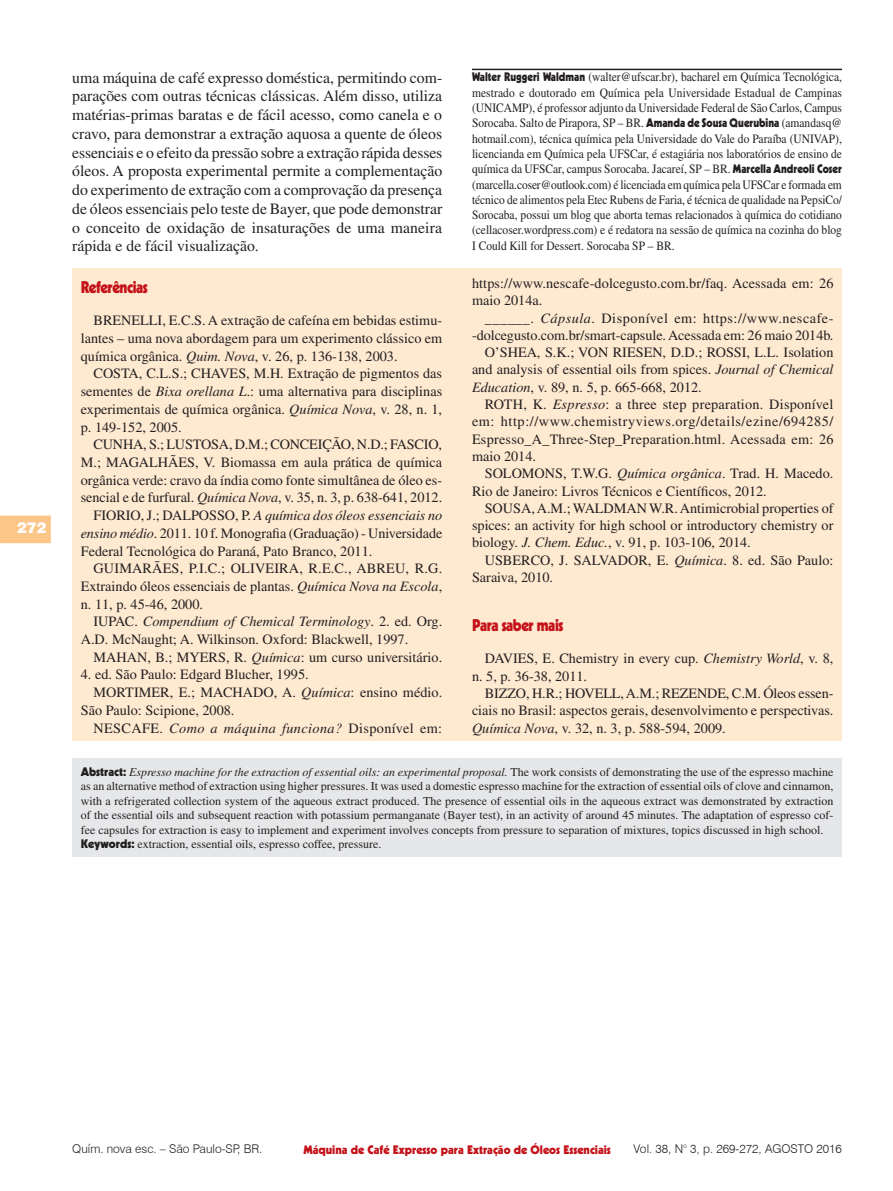
<style>
.page{position:relative;width:893px;height:1191px;background:#fff}
.page>*{position:absolute;margin:0;border:0;box-sizing:border-box;transform-origin:0 0}
.Seção{font:900 16.5px "Kabel";letter-spacing:-.03em;color:#c4121a;scale:.9 1}
.t1{font:15.75px/18.8px "Times";color:#231f20;text-align:justify}
.t2{font:900 15px "Swiss 721 BT";color:#fff}
.Bibliografia{font:14.25px/17.7px "Times";color:#231f20;text-align:justify}
.Bibliografia-2{font:14.25px "Times";letter-spacing:.025em;color:#231f20}
.Credito_Autor{font:12.75px/15.3px "Times";color:#231f20;text-align:justify;scale:.9 1}
.Abstract{font:12px/14.4px "Times";color:#231f20;text-align:justify}
.t3{font:300 12px "Swiss 721 BT";color:#231f20}
.t4{font:900 12px "Kabel";color:#c4121a}
.s1{font-family:"Kabel";font-weight:900;font-size:12px}
.s2{font-style:italic}
.s3{font-family:"Kabel";font-weight:900}
</style>
<div class="page">
<svg style="left:0;top:515px;width:51px;height:28px"></svg>
<div style="left:72px;top:268px;width:770px;height:473px;background:#fee9d1"></div>
<div style="left:72px;top:758px;width:770px;height:98px;background:#e6e7e9"></div>
<hr style="left:472px;top:69px;width:370px;height:1px;background:#231f20">
<p class="t2" style="left:17px;top:518px;width:31px">272</p>
<p class="t1" style="left:72px;top:68px;width:372px">uma máquina de café expresso doméstica, permitindo com&shy;parações com outras técnicas clássicas. Além disso, utiliza matérias-primas baratas e de fácil acesso, como canela e o cravo, para demonstrar a extração aquosa a quente de óleos essenciais e o efeito da pressão sobre a extração rápida desses óleos. A proposta experimental permite a complementação do experimento de extração com a comprovação da presença de óleos essenciais pelo teste de Bayer, que pode demonstrar o conceito de oxidação de insaturações de uma maneira rápida e de fácil visualização.</p>
<p class="Credito_Autor" style="left:472px;top:69px;width:413px"><span class="s1">Walter Ruggeri Waldman</span> (walter@ufscar.br), bacharel em Química Tecnológica, mestrado e doutorado em Química pela Universidade Estadual de Campinas (UNICAMP), é professor adjunto da Universidade Federal de São Carlos, Campus Sorocaba. Salto de Pirapora, SP – BR. <span class="s1">Amanda de Sousa Querubina</span> (amandasq@ hotmail.com), técnica química pela Universidade do Vale do Paraíba (UNIVAP), licencianda em Química pela UFSCar, é estagiária nos laboratórios de ensino de química da UFSCar, campus Sorocaba. Jacareí, SP – BR. <span class="s1">Marcella Andreoli Coser </span>(marcella.coser@outlook.com) é licenciada em química pela UFSCar e formada em técnico de alimentos pela Etec Rubens de Faria, é técnica de qualidade na PepsiCo/ Sorocaba, possui um blog que aborta temas relacionados à química do cotidiano (cellacoser.wordpress.com) e é redatora na sessão de química na cozinha do blog I Could Kill for Dessert. Sorocaba SP – BR.</p>
<p class="Bibliografia" style="left:472px;top:274px;width:363px;line-height:17.2px">https://www.nescafe-dolcegusto.com.br/faq. Acessada em: 26 maio 2014a.</p>
<p class="Bibliografia" style="left:472px;top:309px;width:363px;line-height:17.2px;text-align:right">______. <span class="s2">Cápsula</span>. Disponível em: https://www.nescafe--dolcegusto.com.br/smart-capsule. Acessada em: 26 maio 2014b.</p>
<p class="Bibliografia" style="left:472px;top:344px;width:363px;line-height:17.2px;text-indent:13px">O’SHEA, S.K.; VON RIESEN, D.D.; ROSSI, L.L. Isolation and analysis of essential oils from spices. <span class="s2">Journal of Chemical Education</span>, v. 89, n. 5, p. 665-668, 2012.</p>
<p class="Bibliografia" style="left:472px;top:395px;width:363px;line-height:17.2px;text-indent:13px">ROTH, K. <span class="s2">Espresso</span>: a three step preparation. Disponível em: http://www.chemistryviews.org/details/ezine/694285/ Espresso_A_Three-Step_Preparation.html. Acessada em: 26 maio 2014.</p>
<p class="Bibliografia" style="left:472px;top:465px;width:363px;line-height:17.2px;text-indent:13px">SOLOMONS, T.W.G. <span class="s2">Química orgânica</span>. Trad. H. Macedo.<br>Rio de Janeiro: Livros Técnicos e Científicos, 2012.</p>
<p class="Bibliografia" style="left:472px;top:499px;width:363px;line-height:17.2px;text-indent:13px">SOUSA, A.M.; WALDMAN W.R. Antimicrobial properties of spices: an activity for high school or introductory chemistry or biology. <span class="s2">J. Chem. Educ.</span>, v. 91, p. 103-106, 2014.</p>
<p class="Bibliografia" style="left:472px;top:551px;width:363px;line-height:17.2px;text-indent:13px">USBERCO, J. SALVADOR, E. <span class="s2">Química</span>. 8. ed. São Paulo:<br>Saraiva, 2010.</p>
<p class="Seção" style="left:472px;top:615px;width:103px">Para saber mais</p>
<p class="Bibliografia" style="left:472px;top:650px;width:363px;line-height:17.2px;text-indent:13px">DAVIES, E. Chemistry in every cup. <span class="s2">Chemistry World</span>, v. 8, n. 5, p. 36-38, 2011.</p>
<p class="Bibliografia" style="left:472px;top:684px;width:363px;line-height:17.2px;text-indent:13px">BIZZO, H.R.; HOVELL, A.M.; REZENDE, C.M. Óleos essen&shy;ciais no Brasil: aspectos gerais, desenvolvimento e perspectivas.<br><span class="s2">Química Nova</span>, v. 32, n. 3, p. 588-594, 2009.</p>
<p class="Abstract" style="left:81px;top:764px;width:754px"><span class="s3">Abstract:</span> <span class="s2">Espresso machine for the extraction of essential oils: an experimental proposal.</span> The work consists of demonstrating the use of the espresso machine as an alternative method of extraction using higher pressures. It was used a domestic espresso machine for the extraction of essential oils of clove and cinnamon, with a refrigerated collection system of the aqueous extract produced. The presence of essential oils in the aqueous extract was demonstrated by extraction of the essential oils and subsequent reaction with potassium permanganate (Bayer test), in an activity of around 45 minutes. The adaptation of espresso cof&shy;fee capsules for extraction is easy to implement and experiment involves concepts from pressure to separation of mixtures, topics discussed in high school.</p>
<p class="Abstract" style="left:81px;top:836px;width:302px"><span class="s3">Keywords:</span> extraction, essential oils, espresso coffee, pressure.</p>
<p class="Seção" style="left:81px;top:276px;width:76px">Referências</p>
<p class="Bibliografia" style="left:81px;top:312px;width:363px;text-indent:13px">BRENELLI, E.C.S. A extração de cafeína em bebidas estimu&shy;lantes – uma nova abordagem para um experimento clássico em química orgânica. <span class="s2">Quim. Nova</span>, v. 26, p. 136-138, 2003.</p>
<p class="Bibliografia" style="left:81px;top:365px;width:363px;text-indent:13px">COSTA, C.L.S.; CHAVES, M.H. Extração de pigmentos das sementes de <span class="s2">Bixa orellana L</span>.: uma alternativa para disciplinas experimentais de química orgânica. <span class="s2">Química Nova</span>, v. 28, n. 1, p. 149-152, 2005.</p>
<p class="Bibliografia" style="left:81px;top:435px;width:363px;text-indent:13px">CUNHA, S.; LUSTOSA, D.M.; CONCEIÇÃO, N.D.; FASCIO, M.; MAGALHÃES, V. Biomassa em aula prática de química orgânica verde: cravo da índia como fonte simultânea de óleo es&shy;sencial e de furfural. <span class="s2">Química Nova</span>, v. 35, n. 3, p. 638-641, 2012.</p>
<p class="Bibliografia" style="left:81px;top:506px;width:363px;text-indent:13px">FIORIO, J.; DALPOSSO, P. <span class="s2">A química dos óleos essenciais no ensino médio</span>. 2011. 10 f. Monografia (Graduação) - Universidade Federal Tecnológica do Paraná, Pato Branco, 2011.</p>
<p class="Bibliografia" style="left:81px;top:559px;width:363px;text-indent:13px">GUIMARÃES, P.I.C.; OLIVEIRA, R.E.C., ABREU, R.G.<br>Extraindo óleos essenciais de plantas. <span class="s2">Química Nova na Escola</span>, n. 11, p. 45-46, 2000.</p>
<p class="Bibliografia" style="left:81px;top:612px;width:363px;text-indent:13px">IUPAC. <span class="s2">Compendium of Chemical Terminology</span>. 2. ed. Org.<br>A.D. McNaught; A. Wilkinson. Oxford: Blackwell, 1997.</p>
<p class="Bibliografia" style="left:94px;top:648px;width:350px">MAHAN, B.; MYERS, R. <span class="s2">Química</span>: um curso universitário.</p>
<p class="Bibliografia" style="left:81px;top:666px;width:229px">4. ed. São Paulo: Edgard Blucher, 1995.</p>
<p class="Bibliografia" style="left:81px;top:683px;width:363px;text-indent:13px">MORTIMER, E.; MACHADO, A. <span class="s2">Química</span>: ensino médio.<br>São Paulo: Scipione, 2008.</p>
<p class="Bibliografia-2" style="left:94px;top:720px;width:350px">NESCAFE. <span class="s2">Como a máquina funciona?</span> Disponível em:</p>
<p class="t4" style="left:303px;top:1141px;width:309px">Máquina de Café Expresso para Extração de Óleos Essenciais</p>
<p class="t3" style="left:72px;top:1141px;width:192px">Quím. nova esc. – São Paulo-SP, BR.</p>
<p class="t3" style="left:634px;top:1141px;width:210px">Vol. 38, N° 3, p. 269-272, AGOSTO 2016</p>
</div>
